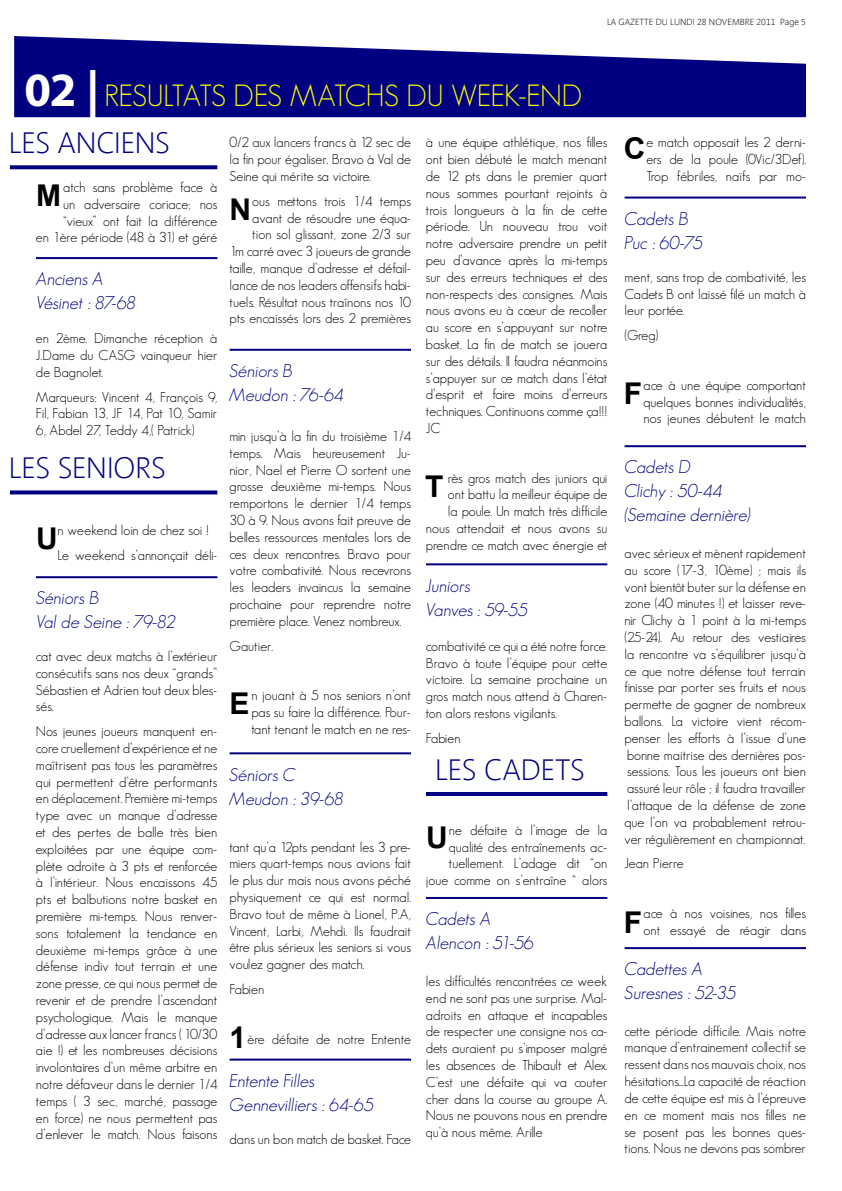
<style>
.page{position:relative;width:842px;height:1191px;background:#fff}
.page>*{position:absolute;margin:0;border:0;box-sizing:border-box;transform-origin:0 0}
.t1{font:300 30px "Geosans";letter-spacing:-.015em;color:#ff0}
.t2{font:300 30px "Segan";color:#000080}
.t3{font:700 30px "Arial";color:#000}
.t4{font:italic 300 18px/24px "Geosans";letter-spacing:-.01em;color:#000080}
.t5{font:300 14px/16.8px "Geosans";color:#000;text-align:justify}
.t6{font:300 9px "Segan";color:#000}
.s1{font-family:"Myriad Pro";font-weight:700;font-size:48px;color:#fff}
</style>
<div class="page">
<svg style="left:14px;top:36px;width:792px;height:81px;fill:#000080"></svg>
<hr style="left:36px;top:257px;width:181px;height:2px;background:#000080">
<svg style="left:10px;top:165px;width:207px;height:4px"></svg>
<svg style="left:10px;top:490px;width:207px;height:4px"></svg>
<hr style="left:36px;top:576px;width:181px;height:2px;background:#000080">
<hr style="left:230px;top:349px;width:181px;height:2px;background:#000080">
<hr style="left:230px;top:752px;width:181px;height:2px;background:#000080">
<hr style="left:230px;top:1058px;width:181px;height:2px;background:#000080">
<hr style="left:426px;top:563px;width:181px;height:2px;background:#000080">
<hr style="left:426px;top:792px;width:181px;height:4px;background:#000080">
<hr style="left:426px;top:897px;width:181px;height:2px;background:#000080">
<hr style="left:625px;top:196px;width:181px;height:2px;background:#000080">
<hr style="left:625px;top:445px;width:181px;height:2px;background:#000080">
<hr style="left:625px;top:947px;width:181px;height:2px;background:#000080">
<h1 class="t1" style="left:25px;top:79px;width:559px"><span class="s1">02 |</span> RESULTATS DES MATCHS DU WEEK-END</h1>
<p class="t6" style="left:607px;top:18px;width:200px">LA GAZETTE DU LUNDI 28 NOVEMBRE 2011 PAGE 5</p>
<h1 class="t2" style="left:9px;top:129px;width:163px">LES ANCIENS</h1>
<h1 class="t3" style="left:36px;top:176px;width:26px">M</h1>
<p class="t5" style="left:36px;top:179px;width:183px;text-align:right">atch sans problème face à<br>un adversaire coriace; nos “vieux” ont fait la différence<br>en 1ère période (48 à 31) et géré</p>
<p class="t4" style="left:36px;top:267px;width:102px">Anciens A<br>Vésinet : 87-68</p>
<p class="t5" style="left:36px;top:330px;width:183px">en 2ème. Dimanche réception à J.Dame du CASG vainqueur hier de Bagnolet.</p>
<p class="t5" style="left:36px;top:388px;width:183px">Marqueurs: Vincent 4, François 9, Fil, Fabian 13, JF 14, Pat 10, Samir 6, Abdel 27, Teddy 4,( Patrick)</p>
<h1 class="t2" style="left:9px;top:454px;width:80px">LES SENIOR</h1>
<h1 class="t2" style="left:151px;top:454px;width:17px">S</h1>
<p class="t5" style="left:58px;top:518px;width:161px;line-height:24.8px">n weekend loin de chez soi !<br>Le weekend s’annonçait déli-</p>
<h1 class="t3" style="left:36px;top:519px;width:23px">U</h1>
<p class="t4" style="left:36px;top:586px;width:142px">Séniors B<br>Val de Seine : 79-82</p>
<p class="t5" style="left:36px;top:647px;width:183px">cat avec deux matchs à l’extérieur consécutifs sans nos deux “grands” Sébastien et Adrien tout deux bles&shy;sés.</p>
<p class="t5" style="left:36px;top:723px;width:183px">Nos jeunes joueurs manquent en&shy;core cruellement d’expérience et ne maîtrisent pas tous les paramètres qui permettent d’être performants en déplacement. Première mi-temps type avec un manque d’adresse et des pertes de balle très bien exploitées par une équipe com&shy;plète adroite à 3 pts et renforcée à l’intérieur. Nous encaissons 45 pts et balbutions notre basket en première mi-temps. Nous renver&shy;sons totalement la tendance en deuxième mi-temps grâce à une défense indiv tout terrain et une zone presse, ce qui nous permet de revenir et de prendre l’ascendant psychologique. Mais le manque d’adresse aux lancer francs ( 10/30 aie !) et les nombreuses décisions involontaires d’un même arbitre en notre défaveur dans le dernier 1/4 temps ( 3 sec, marché, passage en force) ne nous permettent pas d’enlever le match. Nous faisons</p>
<p class="t5" style="left:230px;top:134px;width:183px">0/2 aux lancers francs à 12 sec de la fin pour égaliser. Bravo à Val de Seine qui mérite sa victoire.</p>
<p class="t5" style="left:230px;top:192px;width:183px;text-align:right">ous mettons trois 1/4 temps avant de résoudre une équa&shy;tion sol glissant, zone 2/3 sur<br>1m carré avec 3 joueurs de grande taille, manque d’adresse et défail&shy;lance de nos leaders offensifs habi&shy;tuels. Résultat nous traînons nos 10 pts encaissés lors des 2 premières</p>
<h1 class="t3" style="left:230px;top:190px;width:23px">N</h1>
<p class="t4" style="left:230px;top:359px;width:116px">Séniors B<br>Meudon : 76-64</p>
<p class="t5" style="left:230px;top:428px;width:183px">min jusqu’à la fin du troisième 1/4 temps. Mais heureusement Ju&shy;nior, Nael et Pierre O sortent une grosse deuxième mi-temps. Nous remportons le dernier 1/4 temps 30 à 9. Nous avons fait preuve de belles ressources mentales lors de ces deux rencontres. Bravo pour votre combativité. Nous recevrons les leaders invaincus la semaine prochaine pour reprendre notre première place. Venez nombreux.</p>
<p class="t5" style="left:230px;top:637px;width:45px">Gautier.</p>
<p class="t5" style="left:251px;top:687px;width:161px">n jouant à 5 nos seniors n’ont pas su faire la différence. Pour&shy;tant tenant le match en ne res-</p>
<h1 class="t3" style="left:230px;top:683px;width:22px">E</h1>
<p class="t4" style="left:230px;top:762px;width:116px">Séniors C<br>Meudon : 39-68</p>
<p class="t5" style="left:230px;top:838px;width:183px">tant qu’a 12pts pendant les 3 pre&shy;miers quart-temps nous avions fait le plus dur mais nous avons péché physiquement ce qui est normal.<br>Bravo tout de même à Lionel, P.A, Vincent, Larbi, Mehdi. Ils faudrait être plus sérieux les seniors si vous voulez gagner des match.</p>
<p class="t5" style="left:230px;top:980px;width:36px">Fabien</p>
<p class="t5" style="left:248px;top:1030px;width:165px">ère défaite de notre Entente</p>
<h1 class="t3" style="left:230px;top:1017px;width:18px">1</h1>
<p class="t4" style="left:230px;top:1068px;width:146px">Entente Filles<br>Gennevilliers : 64-65</p>
<p class="t5" style="left:230px;top:1131px;width:183px">dans un bon match de basket. Face</p>
<p class="t5" style="left:426px;top:134px;width:183px">à une équipe athlétique, nos filles ont bien débuté le match menant de 12 pts dans le premier quart nous sommes pourtant rejoints à trois longueurs à la fin de cette période. Un nouveau trou voit notre adversaire prendre un petit peu d’avance après la mi-temps sur des erreurs techniques et des non-respects des consignes. Mais nous avons eu à cœur de recoller au score en s’appuyant sur notre basket. La fin de match se jouera sur des détails. Il faudra néanmoins s’appuyer sur ce match dans l’état d’esprit et faire moins d’erreurs techniques. Continuons comme ça!!!<br>JC</p>
<p class="t5" style="left:426px;top:469px;width:183px;text-align:right">rès gros match des juniors qui<br>ont battu la meilleur équipe de<br>la poule. Un match très difficile nous attendait et nous avons su prendre ce match avec énergie et</p>
<h1 class="t3" style="left:425px;top:466px;width:20px">T</h1>
<p class="t4" style="left:426px;top:573px;width:104px">Juniors<br>Vanves : 59-55</p>
<p class="t5" style="left:426px;top:637px;width:183px">combativité ce qui a été notre force.<br>Bravo à toute l’équipe pour cette victoire. La semaine prochaine un gros match nous attend à Charen&shy;ton alors restons vigilants.</p>
<p class="t5" style="left:426px;top:729px;width:36px">Fabien</p>
<h1 class="t2" style="left:435px;top:756px;width:86px">LES CADET</h1>
<h1 class="t2" style="left:570px;top:756px;width:17px">S</h1>
<p class="t5" style="left:426px;top:821px;width:183px;text-align:right">ne défaite à l’image de la qualité des entraînements ac&shy;tuellement. L’adage dit “on joue comme on s’entraîne “ alors</p>
<h1 class="t3" style="left:426px;top:817px;width:23px">U</h1>
<p class="t4" style="left:426px;top:907px;width:110px">Cadets A<br>Alencon : 51-56</p>
<p class="t5" style="left:426px;top:972px;width:183px">les difficultés rencontrées ce week end ne sont pas une surprise. Mal&shy;adroits en attaque et incapables de respecter une consigne nos ca&shy;dets auraient pu s’imposer malgré les absences de Thibault et Alex.<br>C’est une défaite qui va couter cher dans la course au groupe A.<br>Nous ne pouvons nous en prendre qu’à nous même. Arille</p>
<p class="t5" style="left:646px;top:134px;width:161px">e match opposait les 2 derni&shy;ers de la poule (0Vic/3Def).<br>Trop fébriles, naïfs par mo-</p>
<h1 class="t3" style="left:624px;top:129px;width:23px">C</h1>
<p class="t4" style="left:625px;top:207px;width:80px">Cadets B<br>Puc : 60-75</p>
<p class="t5" style="left:625px;top:268px;width:183px">ment, sans trop de combativité, les Cadets B ont laissé filé un match à leur portée.</p>
<p class="t5" style="left:625px;top:327px;width:35px">(Greg)</p>
<p class="t5" style="left:643px;top:376px;width:164px">ace à une équipe comportant quelques bonnes individualités, nos jeunes débutent le match</p>
<h1 class="t3" style="left:624px;top:373px;width:20px">F</h1>
<p class="t4" style="left:625px;top:455px;width:128px">Cadets D<br>Clichy : 50-44 (Semaine dernière)</p>
<p class="t5" style="left:625px;top:544px;width:183px">avec sérieux et mènent rapidement au score (17-3, 10ème) ; mais ils vont bientôt buter sur la défense en zone (40 minutes !) et laisser reve&shy;nir Clichy à 1 point à la mi-temps (25-24). Au retour des vestiaires la rencontre va s’équilibrer jusqu’à ce que notre défense tout terrain finisse par porter ses fruits et nous permette de gagner de nombreux ballons. La victoire vient récom&shy;penser les efforts à l’issue d’une bonne maitrise des dernières pos&shy;sessions. Tous les joueurs ont bien assuré leur rôle ; il faudra travailler l’attaque de la défense de zone que l’on va probablement retrou&shy;ver régulièrement en championnat.</p>
<p class="t5" style="left:625px;top:855px;width:61px">Jean Pierre</p>
<p class="t5" style="left:643px;top:904px;width:164px">ace à nos voisines, nos filles ont essayé de réagir dans</p>
<h1 class="t3" style="left:624px;top:902px;width:20px">F</h1>
<p class="t4" style="left:625px;top:957px;width:113px">Cadettes A<br>Suresnes : 52-35</p>
<p class="t5" style="left:625px;top:1022px;width:183px">cette période difficile. Mais notre manque d’entrainement collectif se ressent dans nos mauvais choix, nos hésitations...La capacité de réaction de cette équipe est mis à l’épreuve en ce moment mais nos filles ne se posent pas les bonnes ques&shy;tions. Nous ne devons pas sombrer</p>
</div>
